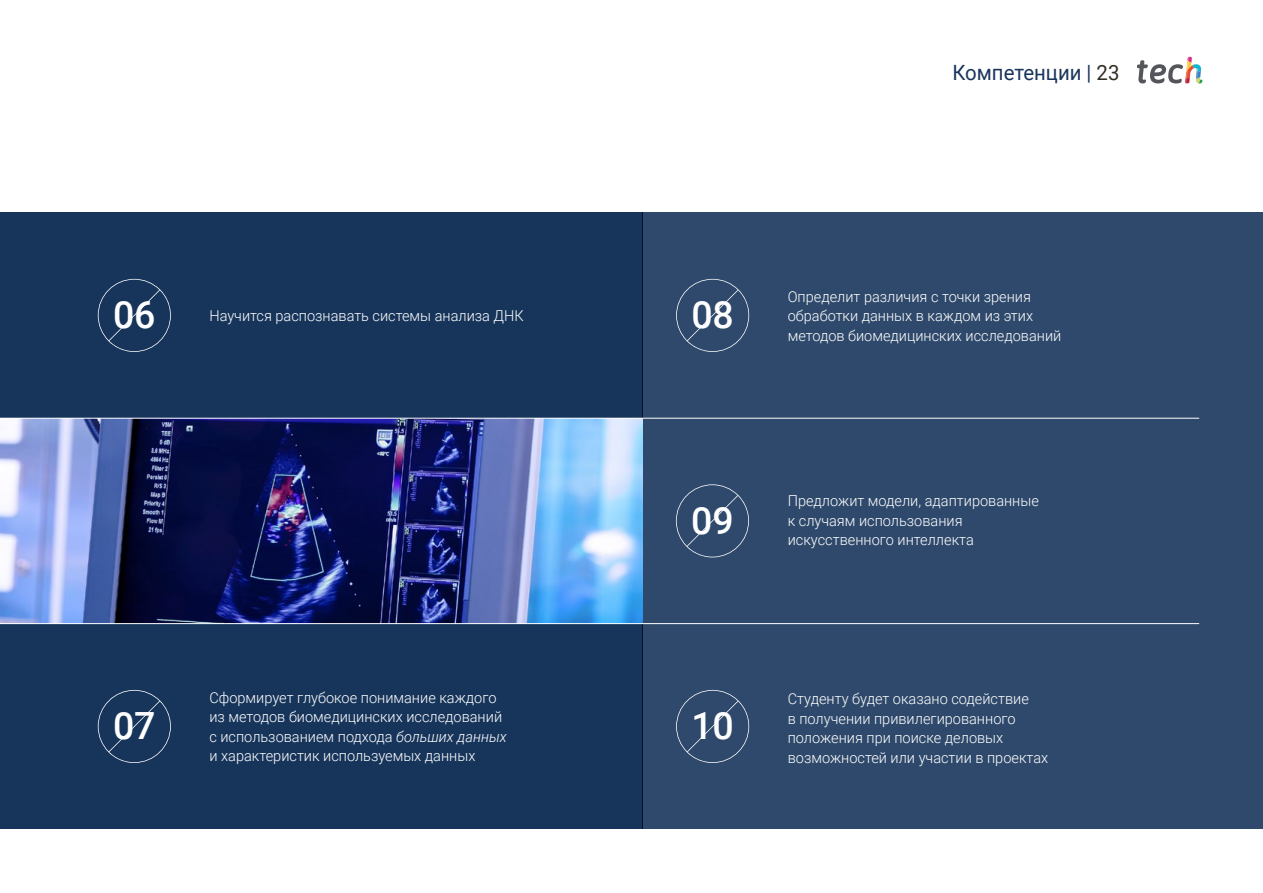
<style>
.page{position:relative;width:1263px;height:893px;background:#fff}
.page>*{position:absolute;margin:0;border:0;box-sizing:border-box;transform-origin:0 0}
.t1{font:500 37.5px "Roboto";color:#fff}
.t2{font:21px "Roboto";color:#1a355c}
.t3{font:300 15px/19.5px "Roboto";color:#fff}
.s1{font-style:italic}
.s2{color:#312e20}
</style>
<div class="page">
<svg style="left:1137px;top:57px;width:65px;height:27px"></svg>
<div style="left:0;top:213px;width:642px;height:616px;background:#17355b"></div>
<div style="left:642px;top:213px;width:621px;height:616px;background:#2e496b"></div>
<svg style="left:98px;top:279px;width:73px;height:73px"></svg>
<svg style="left:98px;top:690px;width:73px;height:73px"></svg>
<svg style="left:676px;top:279px;width:73px;height:73px"></svg>
<svg style="left:676px;top:484px;width:73px;height:73px"></svg>
<svg style="left:676px;top:690px;width:73px;height:73px"></svg>
<img style="left:0;top:419px;width:642px;height:204px">
<hr style="left:0;top:623px;width:1199px;height:1px;background:#fff">
<hr style="left:0;top:418px;width:1199px;height:1px;background:#fff">
<h1 class="t1" style="left:113px;top:288px;width:44px">06</h1>
<p class="t3" style="left:209px;top:305px;width:316px">Научится распознавать системы анализа ДНК</p>
<h1 class="t1" style="left:113px;top:699px;width:44px">07</h1>
<p class="t3" style="left:209px;top:687px;width:299px">Сформирует глубокое понимание каждого из методов биомедицинских исследований с использованием подхода <span class="s1">больших данных </span>и характеристик используемых данных</p>
<h2 class="t2" style="left:952px;top:57px;width:169px">Компетенции | <span class="s2">23</span></h2>
<h1 class="t1" style="left:691px;top:288px;width:44px">08</h1>
<p class="t3" style="left:788px;top:286px;width:275px">Определит различия с точки зрения обработки данных в каждом из этих методов биомедицинских исследований</p>
<h1 class="t1" style="left:691px;top:494px;width:44px">09</h1>
<p class="t3" style="left:788px;top:491px;width:253px">Предложит модели, адаптированные к случаям использования искусственного интеллекта</p>
<h1 class="t1" style="left:691px;top:699px;width:44px">10</h1>
<p class="t3" style="left:788px;top:689px;width:262px">Студенту будет оказано содействие<br>в получении привилегированного положения при поиске деловых возможностей или участии в проектах</p>
</div>
